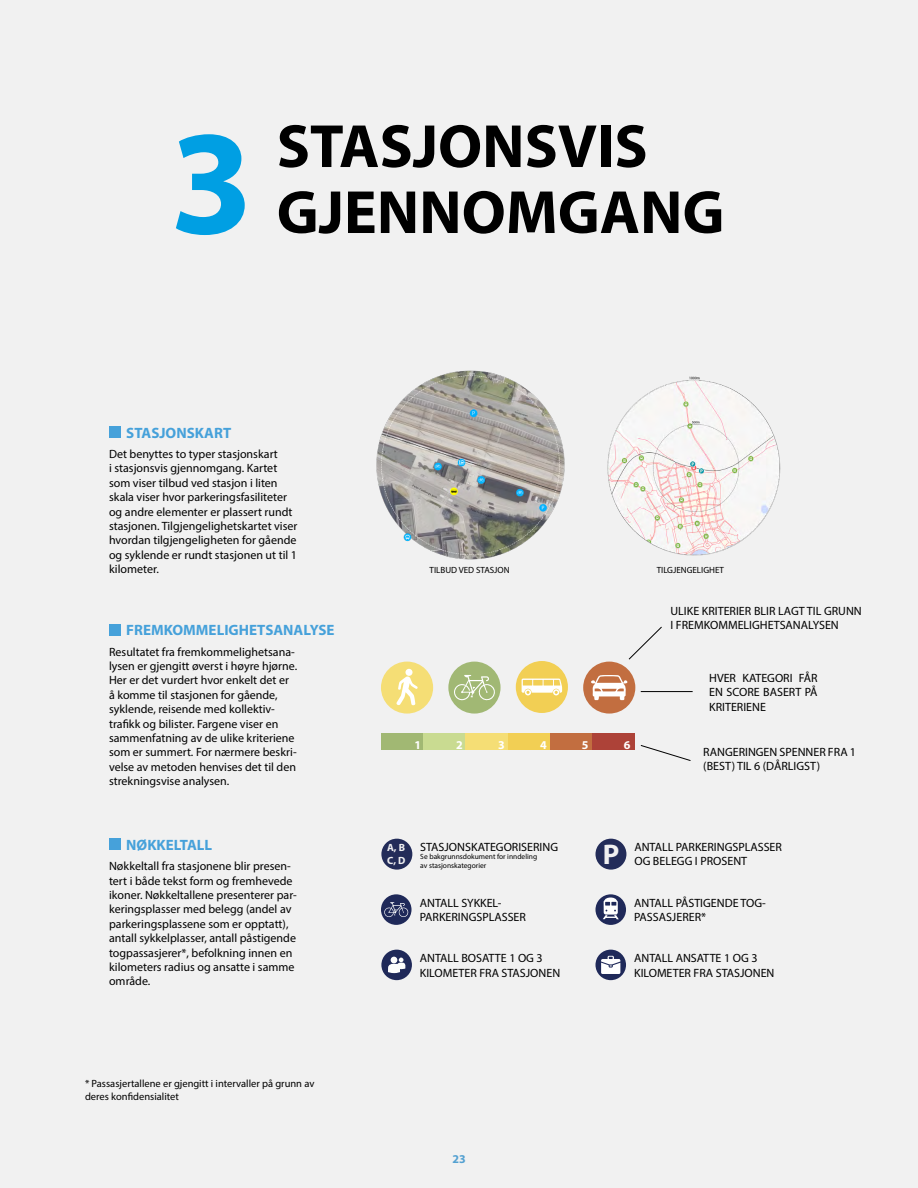
<style>
.page{position:relative;width:918px;height:1188px;background:#f1f1f1}
.page>*{position:absolute;margin:0;border:0;box-sizing:border-box;transform-origin:0 0}
.t1{font:700 150px "Myriad Pro";color:#009fe3}
.t2{font:700 61.5px "Myriad Pro";color:#000}
.t3{font:700 28.5px "Myriad Pro";color:#f0f0f1}
.t4{font:700 15px "Myriad Pro";color:#46a1da}
.t5{font:12px/14.4px "Myriad Pro";color:#000}
.t6{font:700 12px "Myriad Pro";color:#fff}
.t7{font:700 12px "Myriad Pro";color:#46a1da}
.t8{font:10.5px/12.6px "Myriad Pro";color:#000}
.t9{font:700 10.5px/12.6px "Myriad Pro";color:#f0f0f1}
.t10{font:9px "Myriad Pro";color:#000}
.t11{font:7.5px/9px "Myriad Pro";color:#000}
</style>
<div class="page">
<div style="left:109px;top:624px;width:11px;height:11px;background:#46a1da"></div>
<div style="left:109px;top:839px;width:11px;height:11px;background:#46a1da"></div>
<div style="left:381px;top:733px;width:43px;height:17px;background:#a1b873"></div>
<div style="left:423px;top:733px;width:42px;height:17px;background:#c9db91"></div>
<div style="left:465px;top:733px;width:43px;height:17px;background:#f5de75"></div>
<div style="left:508px;top:733px;width:43px;height:17px;background:#f2cf54"></div>
<div style="left:550px;top:733px;width:42px;height:17px;background:#c26e40"></div>
<div style="left:592px;top:733px;width:43px;height:17px;background:#ad4238"></div>
<div style="left:381px;top:662px;width:52px;height:52px;background:#f5de75;border-radius:50%"></div>
<svg style="left:397px;top:676px;width:21px;height:29px"></svg>
<div style="left:405px;top:669px;width:8px;height:7px;background:#fff;border-radius:50%"></div>
<div style="left:583px;top:662px;width:52px;height:52px;background:#c26e40;border-radius:50%"></div>
<svg style="left:591px;top:675px;width:37px;height:25px"></svg>
<div style="left:516px;top:661px;width:52px;height:52px;background:#f2cf54;border-radius:50%"></div>
<svg style="left:522px;top:679px;width:40px;height:16px"></svg>
<div style="left:448px;top:662px;width:53px;height:52px;background:#a1b874;border-radius:50%"></div>
<svg style="left:454px;top:675px;width:41px;height:26px"></svg>
<svg style="left:628px;top:626px;width:34px;height:34px"></svg>
<svg style="left:640px;top:745px;width:51px;height:16px"></svg>
<hr style="left:641px;top:691px;width:52px;height:1px;background:#000">
<div style="left:595px;top:839px;width:31px;height:31px;background:#232c59;border-radius:50%"></div>
<div style="left:381px;top:839px;width:31px;height:31px;background:#232c59;border-radius:50%"></div>
<div style="left:381px;top:894px;width:31px;height:31px;background:#1f2959;border-radius:50%"></div>
<svg style="left:384px;top:902px;width:25px;height:15px"></svg>
<div style="left:595px;top:950px;width:31px;height:30px;background:#1f2959;border-radius:50%"></div>
<svg style="left:601px;top:956px;width:19px;height:18px"></svg>
<div style="left:381px;top:950px;width:31px;height:30px;background:#1f2959;border-radius:50%"></div>
<svg style="left:388px;top:957px;width:17px;height:16px"></svg>
<div style="left:595px;top:894px;width:31px;height:31px;background:#1f2959;border-radius:50%"></div>
<svg style="left:603px;top:898px;width:16px;height:21px"></svg>
<div style="left:109px;top:426px;width:11px;height:12px;background:#46a1da"></div>
<img style="left:607px;top:376px;width:174px;height:180px">
<img style="left:376px;top:370px;width:189px;height:190px">
<h1 class="t1" style="left:170px;top:85px;width:85px">3</h1>
<h2 class="t2" style="left:277px;top:106px;width:372px">STASJONSVIS</h2>
<h2 class="t2" style="left:277px;top:172px;width:449px">GJENNOMGANG</h2>
<p class="t4" style="left:126px;top:423px;width:106px">STASJONSKART</p>
<p class="t5" style="left:109px;top:447px;width:190px">Det benyttes to typer stasjonskart<br>i stasjonsvis gjennomgang. Kartet som viser tilbud ved stasjon i liten skala viser hvor parkeringsfasiliteter og andre elementer er plassert rundt stasjonen. Tilgjengelighetskartet viser hvordan tilgjengeligheten for gående og syklende er rundt stasjonen ut til 1 kilometer.</p>
<p class="t4" style="left:126px;top:620px;width:210px">FREMKOMMELIGHETSANALYSE</p>
<p class="t5" style="left:109px;top:644px;width:190px">Resultatet fra fremkommelighetsana&shy;lysen er gjengitt øverst i høyre hjørne.<br>Her er det vurdert hvor enkelt det er å komme til stasjonen for gående, syklende, reisende med kollektiv&shy;trafikk og bilister. Fargene viser en sammenfatning av de ulike kriteriene som er summert. For nærmere beskri&shy;velse av metoden henvises det til den strekningsvise analysen.</p>
<p class="t4" style="left:126px;top:835px;width:87px">NØKKELTALL</p>
<p class="t5" style="left:109px;top:859px;width:189px">Nøkkeltall fra stasjonene blir presen&shy;tert i både tekst form og fremhevede ikoner. Nøkkeltallene presenterer par&shy;keringsplasser med belegg (andel av parkeringsplassene som er opptatt), antall sykkelplasser, antall påstigende togpassasjerer*, befolkning innen en kilometers radius og ansatte i samme område.</p>
<p class="t8" style="left:85px;top:1077px;width:231px">* Passasjertallene er gjengitt i intervaller på grunn av deres konfidensialitet</p>
<p class="t10" style="left:430px;top:565px;width:82px">TILBUD VED STASJON</p>
<p class="t10" style="left:657px;top:565px;width:69px">TILGJENGELIGHET</p>
<p class="t6" style="left:414px;top:737px;width:8px">1</p>
<p class="t6" style="left:456px;top:737px;width:8px">2</p>
<p class="t6" style="left:498px;top:737px;width:8px">3</p>
<p class="t6" style="left:540px;top:737px;width:8px">4</p>
<p class="t6" style="left:582px;top:737px;width:8px">5</p>
<p class="t6" style="left:624px;top:737px;width:8px">6</p>
<p class="t5" style="left:671px;top:603px;width:193px">ULIKE KRITERIER BLIR LAGT TIL GRUNN<br>I FREMKOMMELIGHETSANALYSEN</p>
<p class="t5" style="left:709px;top:671px;width:110px;text-align:justify">HVER KATEGORI FÅR EN SCORE BASERT PÅ KRITERIENE</p>
<p class="t5" style="left:703px;top:745px;width:154px">RANGERINGEN SPENNER FRA 1 (BEST) TIL 6 (DÅRLIGST)</p>
<p class="t9" style="left:387px;top:841px;width:20px">A, B<br>C, D</p>
<p class="t5" style="left:420px;top:839px;width:139px">STASJONSKATEGORISERING</p>
<p class="t11" style="left:420px;top:852px;width:118px">Se bakgrunnsdokument for inndeling av stasjonskategorier</p>
<p class="t5" style="left:420px;top:896px;width:108px">ANTALL SYKKEL-<br>PARKERINGSPLASSER</p>
<p class="t5" style="left:420px;top:951px;width:142px">ANTALL BOSATTE 1 OG 3<br>KILOMETER FRA STASJONEN</p>
<h3 class="t3" style="left:603px;top:836px;width:18px">P</h3>
<p class="t5" style="left:634px;top:839px;width:149px">ANTALL PARKERINGSPLASSER<br>OG BELEGG I PROSENT</p>
<p class="t5" style="left:634px;top:896px;width:133px">ANTALL PÅSTIGENDE TOG-<br>PASSASJERER*</p>
<p class="t5" style="left:634px;top:951px;width:142px">ANTALL ANSATTE 1 OG 3<br>KILOMETER FRA STASJONEN</p>
<p class="t7" style="left:452px;top:1151px;width:15px">23</p>
</div>
